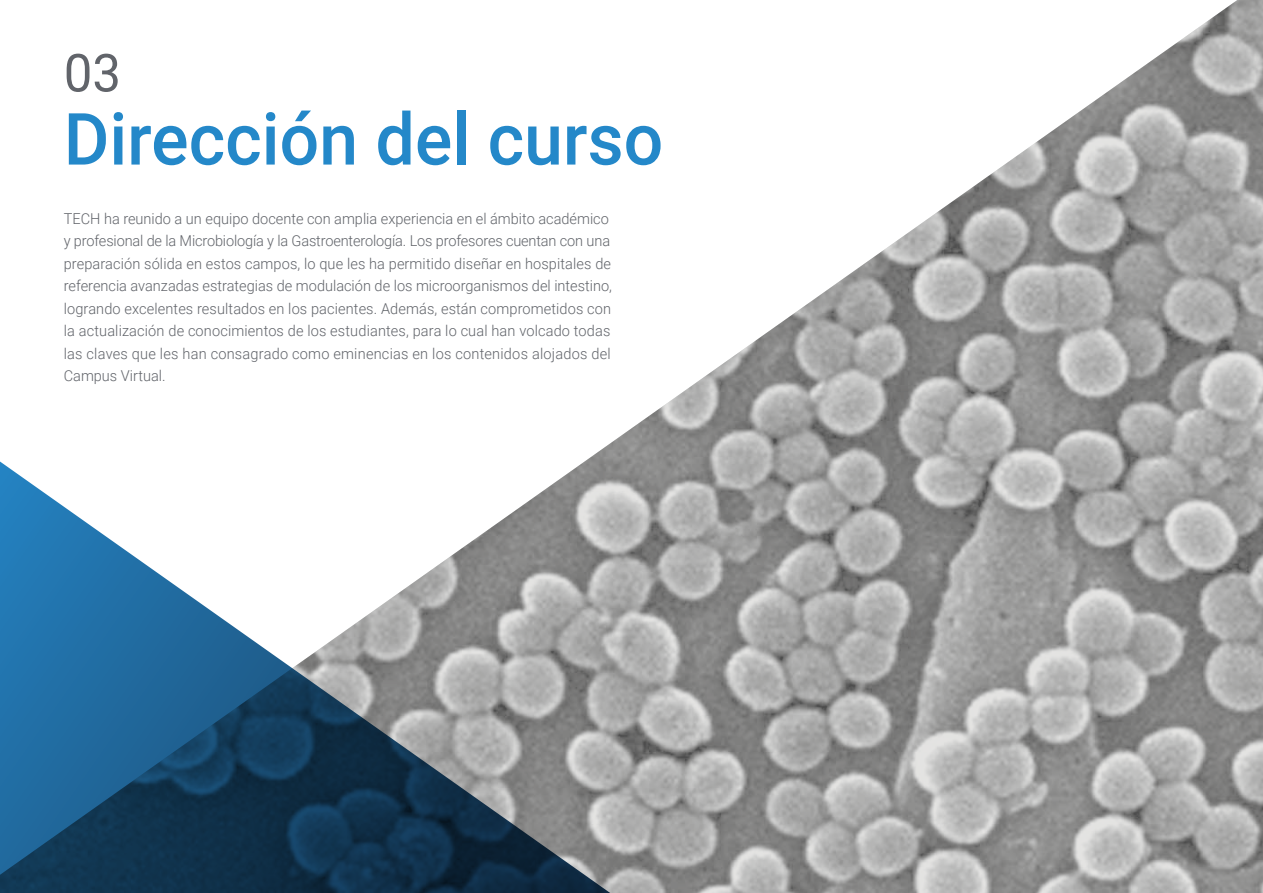
<style>
.page{position:relative;width:1263px;height:893px;background:#fff}
.page>*{position:absolute;margin:0;border:0;box-sizing:border-box;transform-origin:0 0}
.t1{font:500 72px "Roboto";color:#2488c9}
.t2{font:52.5px "Roboto";color:#61646a}
.t3{font:300 15px/22.5px "Roboto";letter-spacing:.01em;color:#61646a}
</style>
<div class="page">
<img style="left:607px;top:0;width:656px;height:893px">
<svg style="left:0;top:446px;width:640px;height:447px"></svg>
<h2 class="t2" style="left:64px;top:36px;width:59px">03</h2>
<h1 class="t1" style="left:64px;top:89px;width:601px">Dirección del curso</h1>
<p class="t3" style="left:64px;top:207px;width:550px">TECH ha reunido a un equipo docente con amplia experiencia en el ámbito académico y profesional de la Microbiología y la Gastroenterología. Los profesores cuentan con una preparación sólida en estos campos, lo que les ha permitido diseñar en hospitales de referencia avanzadas estrategias de modulación de los microorganismos del intestino, logrando excelentes resultados en los pacientes. Además, están comprometidos con la actualización de conocimientos de los estudiantes, para lo cual han volcado todas las claves que les han consagrado como eminencias en los contenidos alojados del Campus Virtual.</p>
</div>
